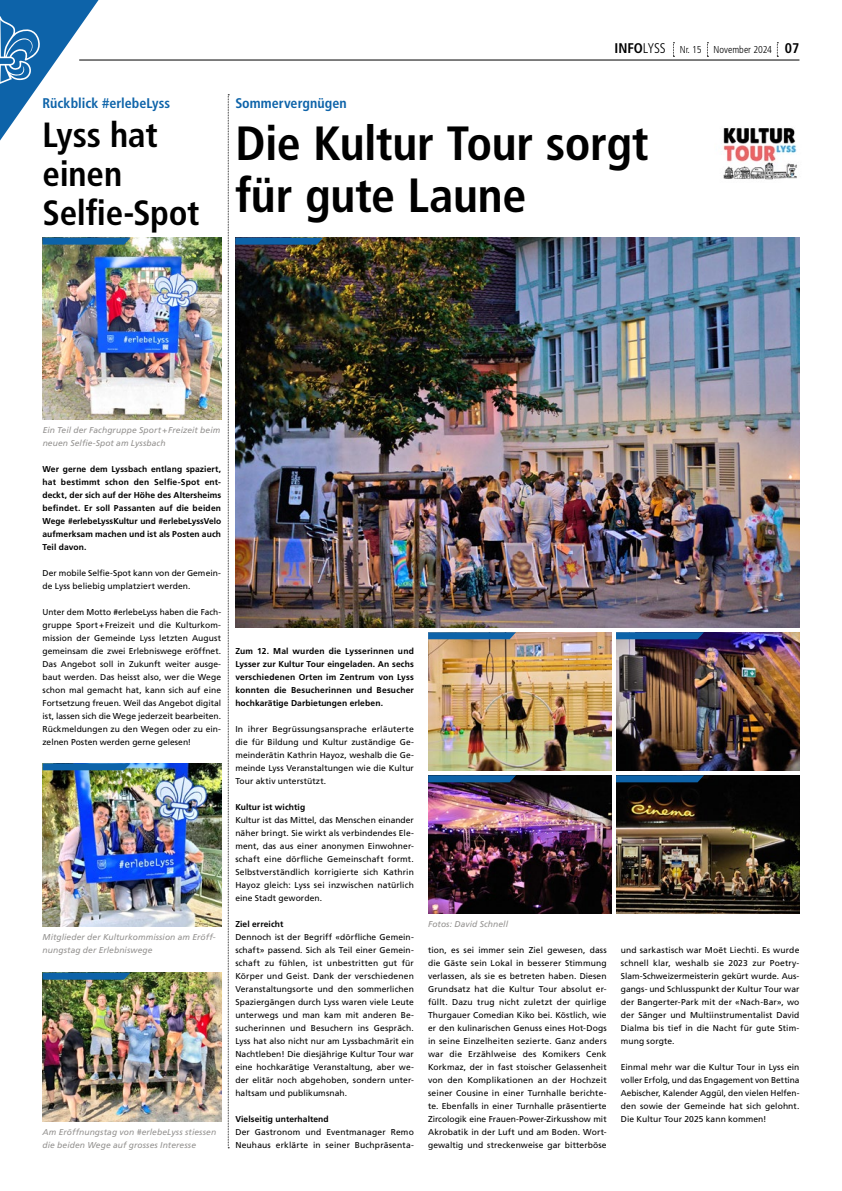
<style>
.page{position:relative;width:842px;height:1191px;background:#fff}
.page>*{position:absolute;margin:0;border:0;box-sizing:border-box;transform-origin:0 0}
.Headline_schwarz{font:700 condensed 48px/52px "Frutiger LT Pro";letter-spacing:-.01em;color:#000}
.Headline_schwarz-2{font:700 condensed 35px/39px "Frutiger LT Pro";letter-spacing:-.005em;color:#000}
.Headline_14pt_mehrzeilig{font:700 condensed 14px "Frutiger LT Pro";color:#0d63a9}
.t1{font:300 condensed 10px "Frutiger LT Pro";color:#000}
.Lauftext_8_5pt{font:8.5px/13px "Frutiger LT Pro";letter-spacing:.01em;color:#000;text-align:justify}
.Lauftext_8_5pt_Bold{font:700 8.5px/13px "Frutiger LT Pro";letter-spacing:.01em;color:#000;text-align:justify}
.Bildlegende_8_5pt{font:italic 8.5px/13px "Frutiger LT Pro";letter-spacing:.01em;color:#949290}
.Lauftext_8_5pt-2{font:700 8.5px "Frutiger LT Pro";letter-spacing:.01em;color:#000}
.s1{font-weight:700;font-size:14px}
.s2{font-size:14px}
</style>
<div class="page">
<svg style="left:707px;top:43px;width:1px;height:14px"></svg>
<svg style="left:673px;top:43px;width:1px;height:14px"></svg>
<hr style="left:79px;top:60px;width:720px;height:1px;background:#000">
<svg style="left:777px;top:43px;width:1px;height:14px"></svg>
<svg style="left:228px;top:95px;width:1px;height:1053px"></svg>
<img style="left:235px;top:238px;width:564px;height:390px">
<img style="left:616px;top:632px;width:183px;height:139px">
<img style="left:428px;top:632px;width:183px;height:139px">
<img style="left:616px;top:775px;width:183px;height:139px">
<img style="left:428px;top:775px;width:183px;height:139px">
<svg style="left:428px;top:632px;width:88px;height:7px"></svg>
<svg style="left:616px;top:775px;width:88px;height:7px"></svg>
<svg style="left:428px;top:775px;width:88px;height:7px"></svg>
<svg style="left:235px;top:238px;width:88px;height:7px"></svg>
<svg style="left:616px;top:632px;width:88px;height:7px"></svg>
<img style="left:43px;top:238px;width:178px;height:182px">
<img style="left:43px;top:972px;width:178px;height:150px">
<svg style="left:43px;top:238px;width:87px;height:7px"></svg>
<svg style="left:43px;top:972px;width:87px;height:7px"></svg>
<img style="left:43px;top:763px;width:178px;height:164px">
<svg style="left:43px;top:763px;width:87px;height:7px"></svg>
<svg style="left:0;top:0;width:104px;height:141px"></svg>
<img style="left:723px;top:127px;width:74px;height:53px">
<p class="Headline_14pt_mehrzeilig" style="left:43px;top:94px;width:129px">Rückblick #erlebeLyss</p>
<p class="Headline_schwarz-2" style="left:43px;top:115px;width:159px">Lyss hat einen<br>Selfie-Spot</p>
<p class="t1" style="left:614px;top:44px;width:187px"><span class="s1">INFO</span><span class="s2">LYSS</span> Nr. 15 November 2024 <span class="s1">07</span></p>
<p class="Headline_14pt_mehrzeilig" style="left:235px;top:94px;width:113px">Sommervergnügen</p>
<p class="Headline_schwarz" style="left:235px;top:117px;width:415px">Die Kultur Tour sorgt für gute Laune</p>
<p class="Bildlegende_8_5pt" style="left:43px;top:423px;width:179px">Ein Teil der Fachgruppe Sport+Freizeit beim neuen Selfie-Spot am Lyssbach</p>
<p class="Lauftext_8_5pt_Bold" style="left:43px;top:462px;width:180px">Wer gerne dem Lyssbach entlang spaziert, hat bestimmt schon den Selfie-Spot ent&shy;deckt, der sich auf der Höhe des Altersheims befindet. Er soll Passanten auf die beiden Wege #erlebeLyssKultur und #erlebeLyssVelo aufmerksam machen und ist als Posten auch Teil davon.</p>
<p class="Lauftext_8_5pt" style="left:43px;top:566px;width:180px">Der mobile Selfie-Spot kann von der Gemein&shy;de Lyss beliebig umplatziert werden.</p>
<p class="Lauftext_8_5pt" style="left:43px;top:605px;width:180px">Unter dem Motto #erlebeLyss haben die Fach&shy;gruppe Sport+Freizeit und die Kulturkom&shy;mission der Gemeinde Lyss letzten August gemeinsam die zwei Erlebniswege eröffnet.<br>Das Angebot soll in Zukunft weiter ausge&shy;baut werden. Das heisst also, wer die Wege schon mal gemacht hat, kann sich auf eine Fortsetzung freuen. Weil das Angebot digital ist, lassen sich die Wege jederzeit bearbeiten.<br>Rückmeldungen zu den Wegen oder zu ein&shy;zelnen Posten werden gerne gelesen!</p>
<p class="Bildlegende_8_5pt" style="left:43px;top:930px;width:174px">Mitglieder der Kulturkommission am Eröff&shy;nungstag der Erlebniswege</p>
<p class="Bildlegende_8_5pt" style="left:43px;top:1125px;width:175px">Am Eröffnungstag von #erlebeLyss stiessen die beiden Wege auf grosses Interesse</p>
<p class="Lauftext_8_5pt_Bold" style="left:235px;top:644px;width:180px">Zum 12. Mal wurden die Lysserinnen und Lysser zur Kultur Tour eingeladen. An sechs verschiedenen Orten im Zentrum von Lyss konnten die Besucherinnen und Besucher hochkarätige Darbietungen erleben.</p>
<p class="Lauftext_8_5pt" style="left:235px;top:722px;width:180px">In ihrer Begrüssungsansprache erläuterte die für Bildung und Kultur zuständige Ge&shy;meinderätin Kathrin Hayoz, weshalb die Ge&shy;meinde Lyss Veranstaltungen wie die Kultur Tour aktiv unterstützt.</p>
<p class="Lauftext_8_5pt-2" style="left:235px;top:802px;width:71px">Kultur ist wichtig</p>
<p class="Lauftext_8_5pt" style="left:235px;top:813px;width:180px">Kultur ist das Mittel, das Menschen einander näher bringt. Sie wirkt als verbindendes Ele&shy;ment, das aus einer anonymen Einwohner&shy;schaft eine dörfliche Gemeinschaft formt.<br>Selbstverständlich korrigierte sich Kathrin Hayoz gleich: Lyss sei inzwischen natürlich eine Stadt geworden.</p>
<p class="Lauftext_8_5pt_Bold" style="left:235px;top:917px;width:50px">Ziel erreicht</p>
<p class="Lauftext_8_5pt" style="left:235px;top:930px;width:180px">Dennoch ist der Begriff «dörfliche Gemein&shy;schaft» passend. Sich als Teil einer Gemein&shy;schaft zu fühlen, ist unbestritten gut für Körper und Geist. Dank der verschiedenen Veranstaltungsorte und den sommerlichen Spaziergängen durch Lyss waren viele Leute unterwegs und man kam mit anderen Be&shy;sucherinnen und Besuchern ins Gespräch.<br>Lyss hat also nicht nur am Lyssbachmärit ein Nachtleben! Die diesjährige Kultur Tour war eine hochkarätige Veranstaltung, aber we&shy;der elitär noch abgehoben, sondern unter&shy;haltsam und publikumsnah.</p>
<p class="Lauftext_8_5pt_Bold" style="left:235px;top:1112px;width:95px">Vielseitig unterhaltend</p>
<p class="Lauftext_8_5pt" style="left:235px;top:1125px;width:180px">Der Gastronom und Eventmanager Remo<br>Neuhaus erklärte in seiner Buchpräsenta-</p>
<p class="Bildlegende_8_5pt" style="left:428px;top:917px;width:81px">Fotos: David Schnell</p>
<p class="Lauftext_8_5pt" style="left:428px;top:943px;width:180px">tion, es sei immer sein Ziel gewesen, dass die Gäste sein Lokal in besserer Stimmung verlassen, als sie es betreten haben. Diesen Grundsatz hat die Kultur Tour absolut er&shy;füllt. Dazu trug nicht zuletzt der quirlige Thurgauer Comedian Kiko bei. Köstlich, wie er den kulinarischen Genuss eines Hot-Dogs in seine Einzelheiten sezierte. Ganz anders war die Erzählweise des Komikers Cenk Korkmaz, der in fast stoischer Gelassenheit von den Komplikationen an der Hochzeit seiner Cousine in einer Turnhalle berichte&shy;te. Ebenfalls in einer Turnhalle präsentierte Zircologik eine Frauen-Power-Zirkusshow mit Akrobatik in der Luft und am Boden. Wort&shy;gewaltig und streckenweise gar bitterböse</p>
<p class="Lauftext_8_5pt" style="left:621px;top:943px;width:180px">und sarkastisch war Moët Liechti. Es wurde schnell klar, weshalb sie 2023 zur Poetry-Slam-Schweizermeisterin gekürt wurde. Aus&shy;gangs- und Schlusspunkt der Kultur Tour war der Bangerter-Park mit der «Nach-Bar», wo der Sänger und Multiinstrumentalist David Dialma bis tief in die Nacht für gute Stim&shy;mung sorgte.</p>
<p class="Lauftext_8_5pt" style="left:621px;top:1060px;width:180px">Einmal mehr war die Kultur Tour in Lyss ein voller Erfolg, und das Engagement von Bettina Aebischer, Kalender Aggül, den vielen Helfen&shy;den sowie der Gemeinde hat sich gelohnt.<br>Die Kultur Tour 2025 kann kommen!</p>
</div>
